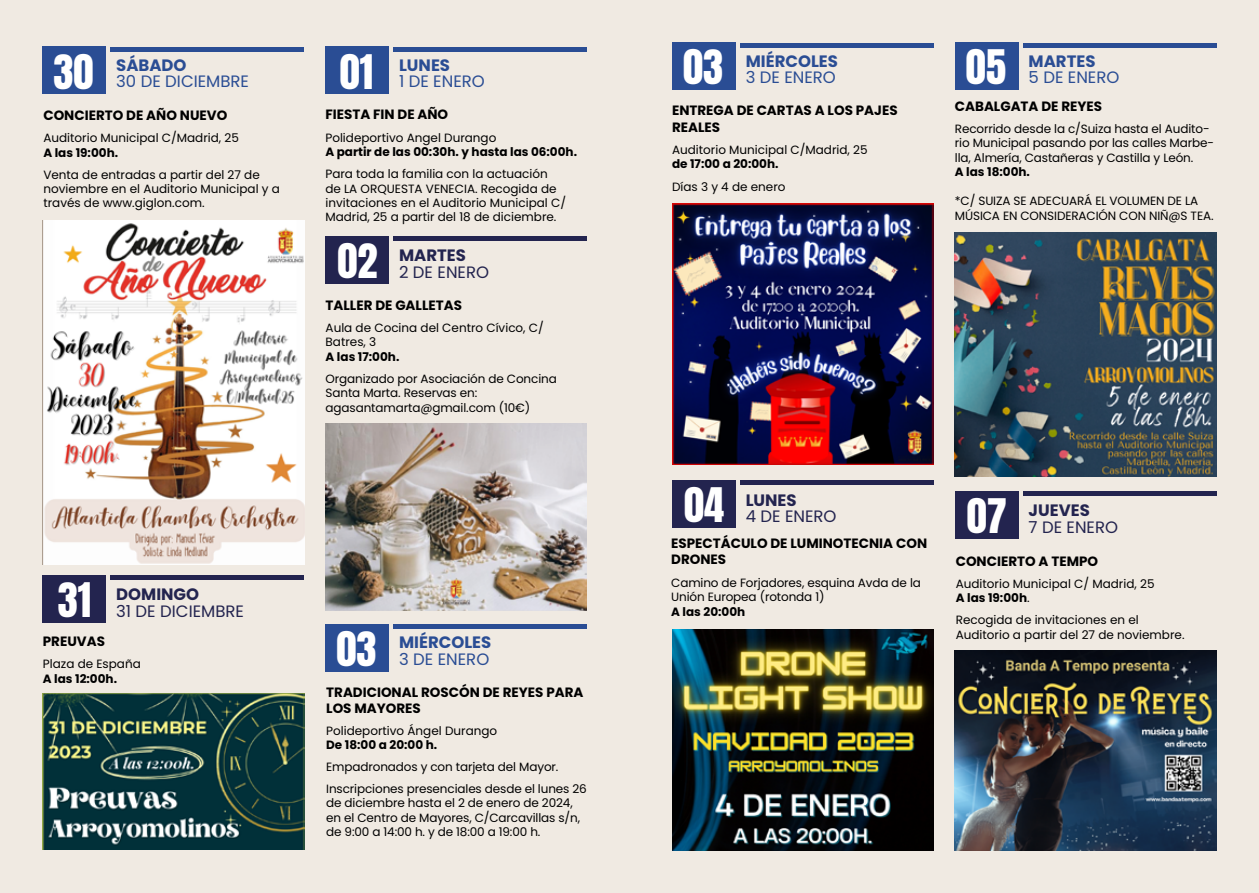
<style>
.page{position:relative;width:1259px;height:893px;background:#f0eae2}
.page>*{position:absolute;margin:0;border:0;box-sizing:border-box;transform-origin:0 0}
.t1{font:40.5px "Anton";color:#fff}
.t2{font:16.5px "Poppins";color:#2a4d94}
.t3{font:16.5px "Poppins";color:#23244f}
.t4{font:700 16.5px "Poppins";color:#2a4d94}
.t5{font:700 16.5px "Poppins";color:#23244f}
.t6{font:700 13.5px/16.2px "Poppins";color:#000}
.t7{font:12px/14.4px "Poppins";color:#000}
.t8{font:700 12px "Poppins";color:#000}
.s1{font-weight:700}
</style>
<div class="page">
<img style="left:43px;top:221px;width:261px;height:344px">
<img style="left:43px;top:693px;width:261px;height:156px">
<img style="left:325px;top:423px;width:261px;height:188px">
<div style="left:43px;top:47px;width:63px;height:47px;background:#2a4d94"></div>
<hr style="left:110px;top:47px;width:194px;height:4px;background:#2a4d94">
<div style="left:325px;top:47px;width:64px;height:47px;background:#2a4d94"></div>
<hr style="left:393px;top:47px;width:194px;height:4px;background:#2a4d94">
<div style="left:325px;top:624px;width:64px;height:47px;background:#2a4d94"></div>
<div style="left:393px;top:624px;width:194px;height:5px;background:#2a4d94"></div>
<div style="left:43px;top:575px;width:63px;height:47px;background:#23244f"></div>
<div style="left:110px;top:575px;width:194px;height:5px;background:#23244f"></div>
<div style="left:325px;top:236px;width:64px;height:47px;background:#23244f"></div>
<hr style="left:393px;top:236px;width:194px;height:4px;background:#23244f">
<img style="left:672px;top:203px;width:261px;height:262px">
<img style="left:955px;top:232px;width:261px;height:244px">
<img style="left:955px;top:651px;width:261px;height:199px">
<img style="left:672px;top:629px;width:261px;height:221px">
<div style="left:672px;top:43px;width:63px;height:47px;background:#2a4d94"></div>
<hr style="left:740px;top:43px;width:193px;height:4px;background:#2a4d94">
<div style="left:955px;top:43px;width:63px;height:47px;background:#2a4d94"></div>
<hr style="left:1022px;top:43px;width:194px;height:4px;background:#2a4d94">
<div style="left:672px;top:481px;width:63px;height:47px;background:#23244f"></div>
<hr style="left:740px;top:481px;width:193px;height:4px;background:#23244f">
<div style="left:955px;top:491px;width:63px;height:47px;background:#23244f"></div>
<div style="left:1022px;top:491px;width:194px;height:5px;background:#23244f"></div>
<h1 class="t1" style="left:54px;top:51px;width:42px">30</h1>
<h2 class="t4" style="left:116px;top:56px;width:72px">SÁBADO</h2>
<h2 class="t2" style="left:116px;top:72px;width:134px">30 DE DICIEMBRE</h2>
<h1 class="t1" style="left:340px;top:51px;width:35px">01</h1>
<h2 class="t4" style="left:399px;top:56px;width:52px">LUNES</h2>
<h2 class="t2" style="left:399px;top:72px;width:87px">1 DE ENERO</h2>
<p class="t6" style="left:43px;top:108px;width:185px">CONCIERTO DE AÑO NUEVO</p>
<p class="t7" style="left:43px;top:131px;width:197px">Auditorio Municipal C/Madrid, 25</p>
<p class="t8" style="left:43px;top:146px;width:76px">A las 19:00h.</p>
<p class="t7" style="left:43px;top:167px;width:238px">Venta de entradas a partir del 27 de noviembre en el Auditorio Municipal y a través de www.giglon.com.</p>
<p class="t6" style="left:325px;top:107px;width:124px">FIESTA FIN DE AÑO</p>
<p class="t7" style="left:325px;top:131px;width:172px">Polideportivo Angel Durango</p>
<p class="t8" style="left:325px;top:145px;width:253px">A partir de las 00:30h. y hasta las 06:00h.</p>
<p class="t7" style="left:325px;top:167px;width:242px">Para toda la familia con la actuación de LA ORQUESTA VENECIA. Recogida de invitaciones en el Auditorio Municipal C/ Madrid, 25 a partir del 18 de diciembre.</p>
<h1 class="t1" style="left:337px;top:240px;width:42px">02</h1>
<h2 class="t5" style="left:399px;top:246px;width:68px">MARTES</h2>
<h2 class="t3" style="left:399px;top:262px;width:91px">2 DE ENERO</h2>
<p class="t6" style="left:325px;top:297px;width:138px">TALLER DE GALLETAS</p>
<p class="t7" style="left:325px;top:321px;width:220px">Aula de Cocina del Centro Cívico, C/<br>Batres, 3</p>
<p class="t8" style="left:325px;top:350px;width:75px">A las 17:00h.</p>
<p class="t7" style="left:325px;top:371px;width:233px">Organizado por Asociación de Concina<br>Santa Marta. Reservas en: agasantamarta@gmail.com (10€)</p>
<h1 class="t1" style="left:58px;top:579px;width:35px">31</h1>
<h2 class="t5" style="left:116px;top:585px;width:84px">DOMINGO</h2>
<h2 class="t3" style="left:116px;top:601px;width:129px">31 DE DICIEMBRE</h2>
<p class="t6" style="left:43px;top:633px;width:64px">PREUVAS</p>
<p class="t7" style="left:43px;top:657px;width:99px">Plaza de España</p>
<p class="t8" style="left:43px;top:672px;width:76px">A las 12:00h.</p>
<h1 class="t1" style="left:336px;top:628px;width:42px">03</h1>
<h2 class="t4" style="left:399px;top:633px;width:94px">MIÉRCOLES</h2>
<h2 class="t2" style="left:399px;top:649px;width:92px">3 DE ENERO</h2>
<p class="t6" style="left:326px;top:684px;width:259px">TRADICIONAL ROSCÓN DE REYES PARA<br>LOS MAYORES</p>
<p class="t7" style="left:326px;top:723px;width:172px">Polideportivo Ángel Durango</p>
<p class="t8" style="left:326px;top:738px;width:112px">De 18:00 a 20:00 h.</p>
<p class="t7" style="left:326px;top:756px;width:262px;line-height:21.9px">Empadronados y con tarjeta del Mayor.<br>Inscripciones presenciales desde el lunes 26</p>
<p class="t7" style="left:326px;top:796px;width:255px">de diciembre hasta el 2 de enero de 2024, en el Centro de Mayores, C/Carcavillas s/n, de 9:00 a 14:00 h. y de 18:00 a 19:00 h.</p>
<h1 class="t1" style="left:683px;top:47px;width:42px">03</h1>
<h2 class="t4" style="left:745px;top:51px;width:94px">MIÉRCOLES</h2>
<h2 class="t2" style="left:745px;top:68px;width:92px">3 DE ENERO</h2>
<h1 class="t1" style="left:966px;top:47px;width:42px">05</h1>
<h2 class="t4" style="left:1028px;top:51px;width:68px">MARTES</h2>
<h2 class="t2" style="left:1028px;top:68px;width:92px">5 DE ENERO</h2>
<p class="t6" style="left:672px;top:103px;width:227px">ENTREGA DE CARTAS A LOS PAJES<br>REALES</p>
<p class="t7" style="left:672px;top:143px;width:197px">Auditorio Municipal C/Madrid, 25</p>
<p class="t8" style="left:672px;top:157px;width:108px">de 17:00 a 20:00h.</p>
<p class="t7" style="left:672px;top:180px;width:115px">Días 3 y 4 de enero</p>
<p class="t6" style="left:955px;top:98px;width:149px">CABALGATA DE REYES</p>
<p class="t7" style="left:955px;top:121px;width:261px">Recorrido desde la c/Suiza hasta el Audito&shy;rio Municipal pasando por las calles Marbe&shy;lla, Almería, Castañeras y Castilla y León.</p>
<p class="t8" style="left:955px;top:165px;width:77px">A las 18:00h.</p>
<p class="t7" style="left:955px;top:194px;width:260px">*C/ SUIZA SE ADECUARÁ EL VOLUMEN DE LA<br>MÚSICA EN CONSIDERACIÓN CON NIÑ@S TEA.</p>
<h1 class="t1" style="left:684px;top:485px;width:42px">04</h1>
<h2 class="t5" style="left:745px;top:490px;width:52px">LUNES</h2>
<h2 class="t3" style="left:745px;top:507px;width:92px">4 DE ENERO</h2>
<p class="t6" style="left:671px;top:535px;width:257px">ESPECTÁCULO DE LUMINOTECNIA CON<br>DRONES</p>
<p class="t7" style="left:671px;top:575px;width:251px">Camino de Forjadores, esquina Avda de la<br>Unión Europea (rotonda 1)</p>
<p class="t8" style="left:671px;top:604px;width:76px">A las 20:00h</p>
<h1 class="t1" style="left:967px;top:495px;width:42px">07</h1>
<h2 class="t5" style="left:1028px;top:501px;width:63px">JUEVES</h2>
<h2 class="t3" style="left:1028px;top:518px;width:91px">7 DE ENERO</h2>
<p class="t6" style="left:955px;top:553px;width:144px">CONCIERTO A TEMPO</p>
<p class="t7" style="left:955px;top:576px;width:200px">Auditorio Municipal C/ Madrid, 25<br><span class="s1">A las 19:00h</span>.</p>
<p class="t7" style="left:955px;top:613px;width:230px">Recogida de invitaciones en el<br>Auditorio a partir del 27 de noviembre.</p>
</div>
